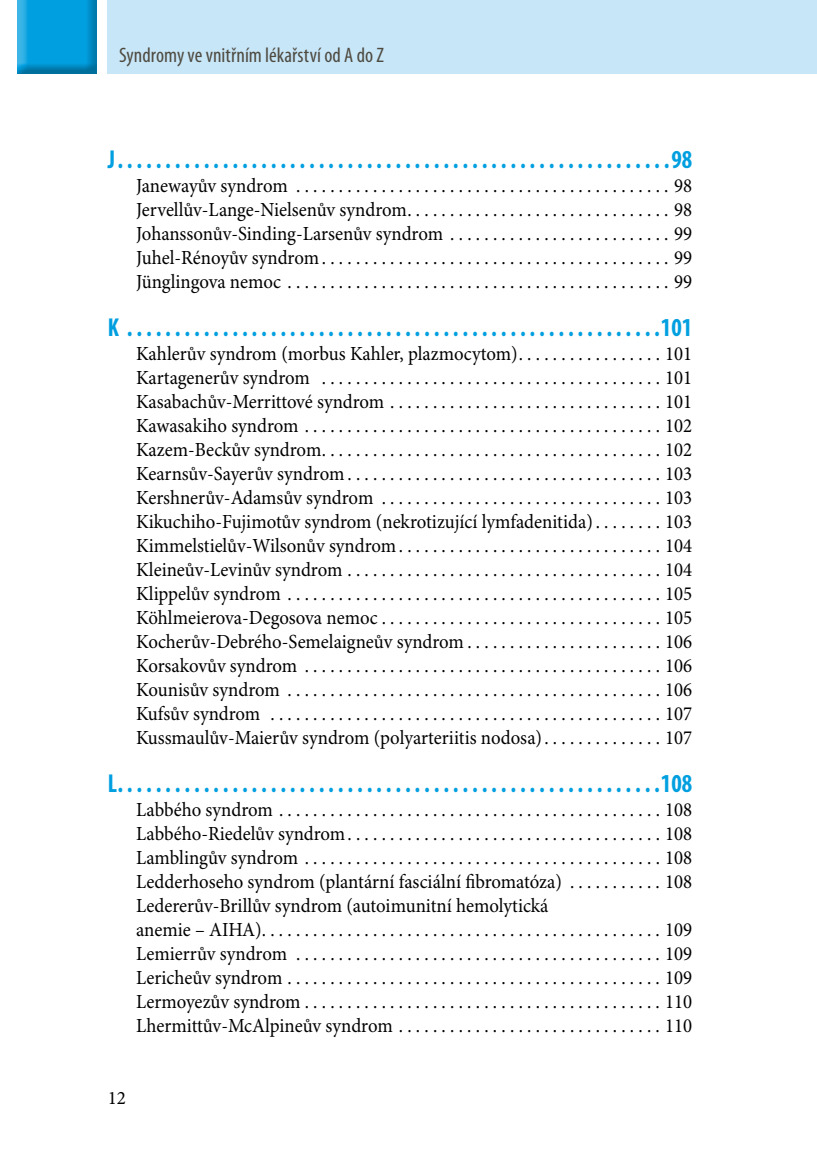
<style>
.page{position:relative;width:817px;height:1174px;background:#fff}
.page>*{position:absolute;margin:0;border:0;box-sizing:border-box;transform-origin:0 0}
.t1{font:700 condensed 26px "Myriad Pro";color:#009fe0;scale:.94 1}
.t2{font:condensed 21px "Myriad Pro";letter-spacing:.005em;color:#4e4a40}
.t3{font:20px/24px "Minion Pro";color:#000;text-align:justify;scale:.94 1}
.t4{font:19px "Minion Pro";color:#000}
</style>
<div class="page">
<div style="left:108px;top:0;width:708px;height:74px;background:#c7e6f8"></div>
<img style="left:17px;top:0;width:79px;height:74px">
<p class="t2" style="left:119px;top:43px;width:266px">Syndromy ve vnitřním lékařství od A do Z</p>
<h1 class="t1" style="left:108px;top:143px;width:623px">J . . . . . . . . . . . . . . . . . . . . . . . . . . . . . . . . . . . . . . . . . . . . . . . . . . . . . . . . . .98</h1>
<p class="t3" style="left:136px;top:174px;width:593px">Janewayův syndrom . . . . . . . . . . . . . . . . . . . . . . . . . . . . . . . . . . . . . . . . . . . . 98<br>Jervellův-Lange-Nielsenův syndrom . . . . . . . . . . . . . . . . . . . . . . . . . . . . . . . 98<br>Johanssonův-Sinding-Larsenův syndrom . . . . . . . . . . . . . . . . . . . . . . . . . . 99<br>Juhel-Rénoyův syndrom . . . . . . . . . . . . . . . . . . . . . . . . . . . . . . . . . . . . . . . . . 99<br>Jünglingova nemoc . . . . . . . . . . . . . . . . . . . . . . . . . . . . . . . . . . . . . . . . . . . . . 99</p>
<h1 class="t1" style="left:108px;top:311px;width:623px">K . . . . . . . . . . . . . . . . . . . . . . . . . . . . . . . . . . . . . . . . . . . . . . . . . . . . . . . .101</h1>
<p class="t3" style="left:136px;top:342px;width:593px">Kahlerův syndrom (morbus Kahler, plazmocytom) . . . . . . . . . . . . . . . . . 101<br>Kartagenerův syndrom . . . . . . . . . . . . . . . . . . . . . . . . . . . . . . . . . . . . . . . . 101<br>Kasabachův-Merrittové syndrom . . . . . . . . . . . . . . . . . . . . . . . . . . . . . . . . 101<br>Kawasakiho syndrom . . . . . . . . . . . . . . . . . . . . . . . . . . . . . . . . . . . . . . . . . . 102<br>Kazem-Beckův syndrom . . . . . . . . . . . . . . . . . . . . . . . . . . . . . . . . . . . . . . . . 102<br>Kearnsův-Sayerův syndrom . . . . . . . . . . . . . . . . . . . . . . . . . . . . . . . . . . . . . 103<br>Kershnerův-Adamsův syndrom . . . . . . . . . . . . . . . . . . . . . . . . . . . . . . . . . 103<br>Kikuchiho-Fujimotův syndrom (nekrotizující lymfadenitida) . . . . . . . . 103<br>Kimmelstielův-Wilsonův syndrom . . . . . . . . . . . . . . . . . . . . . . . . . . . . . . . 104<br>Kleineův-Levinův syndrom . . . . . . . . . . . . . . . . . . . . . . . . . . . . . . . . . . . . . 104<br>Klippelův syndrom . . . . . . . . . . . . . . . . . . . . . . . . . . . . . . . . . . . . . . . . . . . . 105<br>Köhlmeierova-Degosova nemoc . . . . . . . . . . . . . . . . . . . . . . . . . . . . . . . . . 105<br>Kocherův-Debrého-Semelaigneův syndrom . . . . . . . . . . . . . . . . . . . . . . . 106<br>Korsakovův syndrom . . . . . . . . . . . . . . . . . . . . . . . . . . . . . . . . . . . . . . . . . . 106<br>Kounisův syndrom . . . . . . . . . . . . . . . . . . . . . . . . . . . . . . . . . . . . . . . . . . . . 106<br>Kufsův syndrom . . . . . . . . . . . . . . . . . . . . . . . . . . . . . . . . . . . . . . . . . . . . . . 107<br>Kussmaulův-Maierův syndrom (polyarteriitis nodosa) . . . . . . . . . . . . . . 107</p>
<h1 class="t1" style="left:108px;top:767px;width:623px">L . . . . . . . . . . . . . . . . . . . . . . . . . . . . . . . . . . . . . . . . . . . . . . . . . . . . . . . . .108</h1>
<p class="t3" style="left:136px;top:798px;width:593px;text-align:left">Labbého syndrom . . . . . . . . . . . . . . . . . . . . . . . . . . . . . . . . . . . . . . . . . . . . . 108<br>Labbého-Riedelův syndrom . . . . . . . . . . . . . . . . . . . . . . . . . . . . . . . . . . . . . 108<br>Lamblingův syndrom . . . . . . . . . . . . . . . . . . . . . . . . . . . . . . . . . . . . . . . . . . 108<br>Ledderhoseho syndrom (plantární fasciální fibromatóza) . . . . . . . . . . . 108<br>Ledererův-Brillův syndrom (autoimunitní hemolytická<br>anemie – AIHA) . . . . . . . . . . . . . . . . . . . . . . . . . . . . . . . . . . . . . . . . . . . . . . . 109<br>Lemierrův syndrom . . . . . . . . . . . . . . . . . . . . . . . . . . . . . . . . . . . . . . . . . . . 109<br>Lericheův syndrom . . . . . . . . . . . . . . . . . . . . . . . . . . . . . . . . . . . . . . . . . . . . 109<br>Lermoyezův syndrom . . . . . . . . . . . . . . . . . . . . . . . . . . . . . . . . . . . . . . . . . . 110<br>Lhermittův-McAlpineův syndrom . . . . . . . . . . . . . . . . . . . . . . . . . . . . . . . 110</p>
<p class="t4" style="left:108px;top:1087px;width:20px">12</p>
</div>
